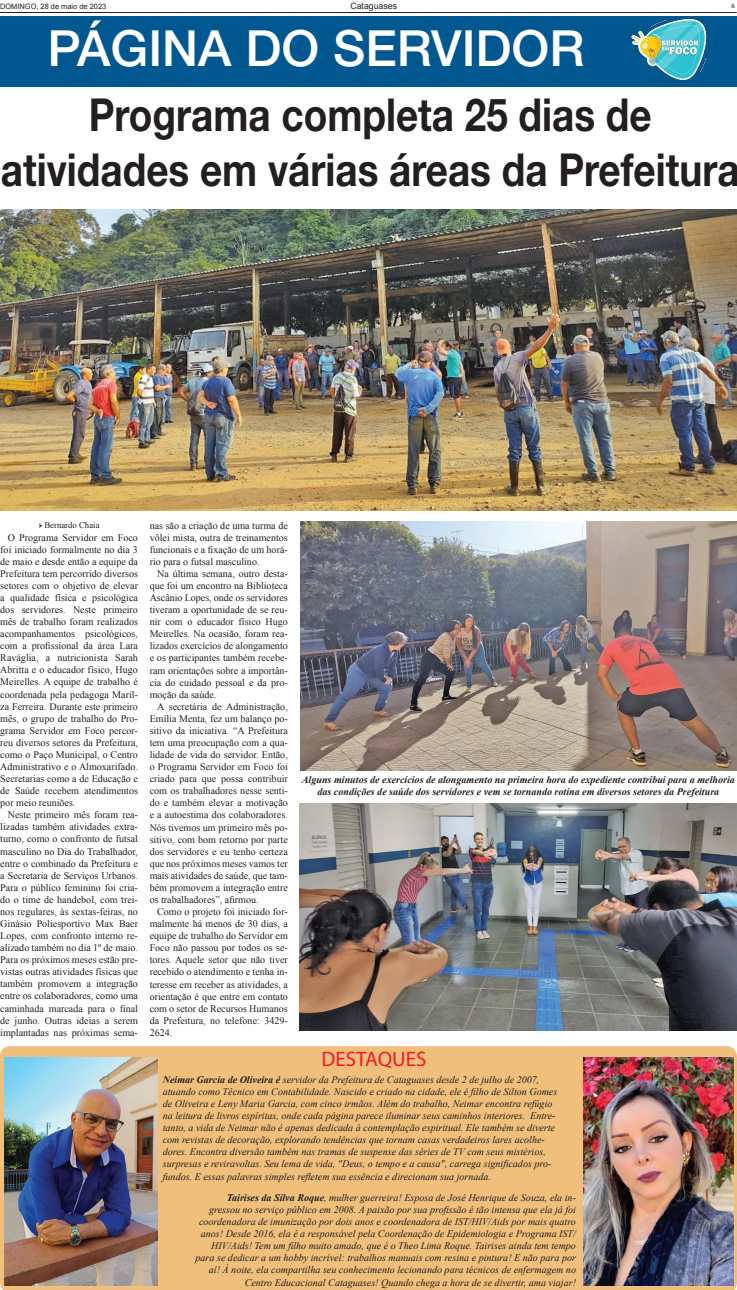
<style>
.page{position:relative;width:737px;height:1290px;background:#fff}
.page>*{position:absolute;margin:0;border:0;box-sizing:border-box;transform-origin:0 0}
.No_Spacing{font:500 49.88px "Helvetica Neue LT Std";color:#fff}
.No_Spacing-2{font:700 45.5px "Helvetica Neue LT Std";color:#231f20;scale:.85 1}
.No_Spacing-3{font:21px "Myriad Pro";color:#ee1b2d}
.No_Spacing-4{font:10.06px/12.1px "Times New Roman";color:#231f20;text-align:justify}
.No_Spacing-5{font:italic 10.06px/12.1px "Times New Roman";color:#231f20;text-align:right}
.No_Spacing-6{font:italic 700 10.06px/12.1px "Times New Roman";color:#231f20;text-align:center}
.No_Spacing-7{font:8.75px "Times New Roman";color:#231f20}
.t1{font:8.75px "Arial";color:#231f20}
.t2{font:7.44px "Arial";color:#231f20}
.t3{font:700 7px "Futura";color:#6c6d70}
.s1{font-family:"Minion Pro";font-weight:700}
.s2{font-weight:700}
</style>
<div class="page">
<div style="left:0;top:16px;width:737px;height:71px;background:#015890"></div>
<img style="left:631px;top:19px;width:76px;height:61px">
<hr style="left:0;top:12px;width:736px;height:1px;background:#231f20">
<img style="left:0;top:209px;width:737px;height:301px">
<img style="left:300px;top:522px;width:437px;height:248px">
<img style="left:299px;top:803px;width:438px;height:228px">
<div style="left:0;top:1046px;width:737px;height:244px;background:#efbf7b"></div>
<img style="left:4px;top:1057px;width:154px;height:228px">
<img style="left:583px;top:1057px;width:150px;height:228px">
<p class="t2" style="left:0;top:1px;width:108px">DOMINGO, 28 de maio de 2023</p>
<p class="t1" style="left:350px;top:0;width:48px">Cataguases</p>
<p class="t3" style="left:731px;top:2px;width:6px">6</p>
<p class="No_Spacing" style="left:48px;top:19px;width:538px">PÁGINA DO SERVIDOR</p>
<p class="No_Spacing-2" style="left:89px;top:87px;width:664px">Programa completa 25 dias de</p>
<p class="No_Spacing-2" style="left:1px;top:142px;width:870px">atividades em várias áreas da Prefeitura</p>
<p class="No_Spacing-7" style="left:39px;top:519px;width:62px"><span class="s1">→</span> Bernardo Chaia</p>
<p class="No_Spacing-4" style="left:0;top:531px;width:139px;text-indent:7px">O Programa Servidor em Foco foi iniciado formalmente no dia 3 de maio e desde então a equipe da Prefeitura tem percorrido diversos setores com o objetivo de elevar a qualidade física e psicológica dos servidores. Neste primeiro mês de trabalho foram realizados acompanhamentos psicológicos, com a profissional da área Lara Raváglia, a nutricionista Sarah Abritta e o educador físico, Hugo Meirelles. A equipe de trabalho é coordenada pela pedagoga Maril&shy;za Ferreira. Durante este primeiro mês, o grupo de trabalho do Pro&shy;grama Servidor em Foco percor&shy;reu diversos setores da Prefeitura, como o Paço Municipal, o Centro Administrativo e o Almoxarifado.<br>Secretarias como a de Educação e de Saúde recebem atendimentos por meio reuniões.</p>
<p class="No_Spacing-4" style="left:0;top:809px;width:139px;text-indent:7px">Neste primeiro mês foram rea&shy;lizadas também atividades extra&shy;turno, como o confronto de futsal masculino no Dia do Trabalhador, entre o combinado da Prefeitura e a Secretaria de Serviços Urbanos.<br>Para o público feminino foi cria&shy;do o time de handebol, com trei&shy;nos regulares, às sextas-feiras, no Ginásio Poliesportivo Max Baer Lopes, com confronto interno re&shy;alizado também no dia 1º de maio.<br>Para os próximos meses estão pre&shy;vistas outras atividades físicas que também promovem a integração entre os colaboradores, como uma caminhada marcada para o final de junho. Outras ideias a serem implantadas nas próximas sema-</p>
<p class="No_Spacing-4" style="left:150px;top:519px;width:140px">nas são a criação de uma turma de vôlei mista, outra de treinamentos funcionais e a fixação de um horá&shy;rio para o futsal masculino.</p>
<p class="No_Spacing-4" style="left:150px;top:567px;width:140px;text-indent:7px">Na última semana, outro desta&shy;que foi um encontro na Biblioteca Ascânio Lopes, onde os servidores tiveram a oportunidade de se reu&shy;nir com o educador físico Hugo Meirelles. Na ocasião, foram rea&shy;lizados exercícios de alongamento e os participantes também recebe&shy;ram orientações sobre a importân&shy;cia do cuidado pessoal e da pro&shy;moção da saúde.</p>
<p class="No_Spacing-4" style="left:150px;top:700px;width:140px;text-indent:7px">A secretária de Administração, Emília Menta, fez um balanço po&shy;sitivo da iniciativa. “A Prefeitura tem uma preocupação com a qua&shy;lidade de vida do servidor. Então, o Programa Servidor em Foco foi criado para que possa contribuir com os trabalhadores nesse senti&shy;do e também elevar a motivação e a autoestima dos colaboradores.<br>Nós tivemos um primeiro mês po&shy;sitivo, com bom retorno por parte dos servidores e eu tenho certeza que nos próximos meses vamos ter mais atividades de saúde, que tam&shy;bém promovem a integração entre os trabalhadores”, afirmou.</p>
<p class="No_Spacing-4" style="left:150px;top:905px;width:140px;text-indent:7px">Como o projeto foi iniciado for&shy;malmente há menos de 30 dias, a equipe de trabalho do Servidor em Foco não passou por todos os se&shy;tores. Aquele setor que não tiver recebido o atendimento e tenha in&shy;teresse em receber as atividades, a orientação é que entre em contato com o setor de Recursos Humanos da Prefeitura, no telefone: 3429- 2624.</p>
<p class="No_Spacing-6" style="left:302px;top:773px;width:434px">Alguns minutos de exercícios de alongamento na primeira hora do expediente contribui para a melhoria das condições de saúde dos servidores e vem se tornando rotina em diversos setores da Prefeitura</p>
<p class="No_Spacing-3" style="left:321px;top:1046px;width:106px">DESTAQUES</p>
<p class="No_Spacing-5" style="left:163px;top:1073px;width:396px;text-align:left"><span class="s2">Neimar Garcia de Oliveira é</span> servidor da Prefeitura de Cataguases desde 2 de julho de 2007, atuando como Técnico em Contabilidade. Nascido e criado na cidade, ele é filho de Silton Gomes de Oliveira e Leny Maria Garcia, com cinco irmãos. Além do trabalho, Neimar encontra refúgio na leitura de livros espíritas, onde cada página parece iluminar seus caminhos interiores. Entre&shy;tanto, a vida de Neimar não é apenas dedicada à contemplação espiritual. Ele também se diverte com revistas de decoração, explorando tendências que tornam casas verdadeiros lares acolhe&shy;dores. Encontra diversão também nas tramas de suspense das séries de TV com seus mistérios, surpresas e reviravoltas. Seu lema de vida, "Deus, o tempo e a causa", carrega significados pro&shy;fundos. E essas palavras simples refletem sua essência e direcionam sua jornada.</p>
<p class="No_Spacing-5" style="left:195px;top:1191px;width:382px"><span class="s2">Tairises da Silva Roque</span>, mulher guerreira! Esposa de José Henrique de Souza, ela in&shy;gressou no serviço público em 2008. A paixão por sua profissão é tão intensa que ela já foi coordenadora de imunização por dois anos e coordenadora de IST/HIV/Aids por mais quatro anos! Desde 2016, ela é a responsável pela Coordenação de Epidemiologia e Programa IST/ HIV/Aids! Tem um filho muito amado, que é o Theo Lima Roque. Tairises ainda tem tempo para se dedicar a um hobby incrível: trabalhos manuais com resina e pintura! E não para por aí! À noite, ela compartilha seu conhecimento lecionando para técnicos de enfermagem no Centro Educacional Cataguases! Quando chega a hora de se divertir, ama viajar!</p>
</div>
